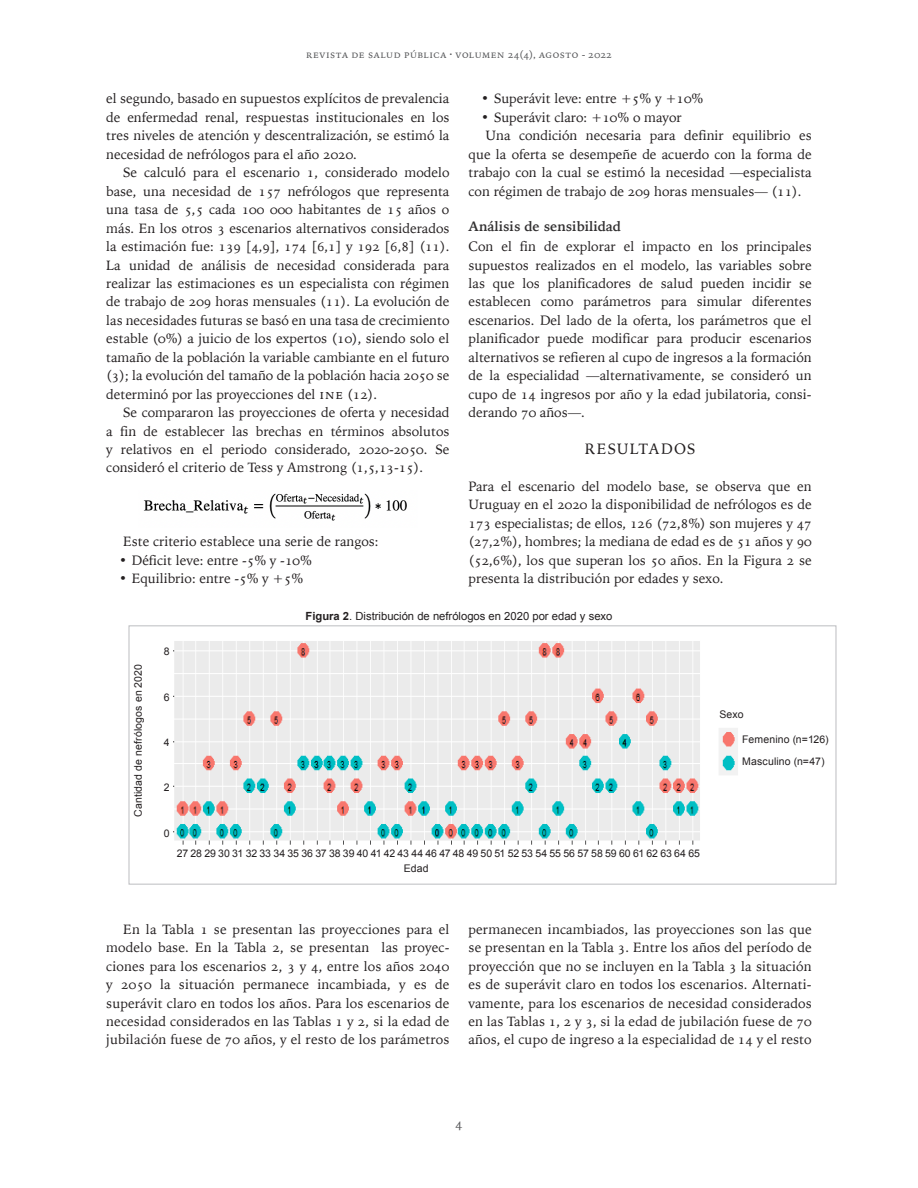
<style>
.page{position:relative;width:918px;height:1188px;background:#fff}
.page>*{position:absolute;margin:0;border:0;box-sizing:border-box;transform-origin:0 0}
.T1{font:15px "Iowan Old Style";letter-spacing:.08em;color:#231f20}
.Cuerpo_de_texto{font:13.5px/18.5px "Iowan Old Style";color:#231f20;text-align:justify}
.Parrafo_primero{font:13.5px/18.5px "Iowan Old Style";color:#231f20;text-align:justify}
.T2{font:700 13.5px "Iowan Old Style";color:#312f30}
.t1{font:13.5px "Iowan Old Style";color:#57585a}
.Info_graficas{font:11.25px "Arial";color:#231f20}
.tex_Tabla{font:10.5px "Arial";letter-spacing:.005em;color:#231f20}
.t2{font:10.5px "Iowan Old Style";letter-spacing:-.005em;color:#57585a}
.s1{font-weight:700}
</style>
<div class="page">
<img style="left:143px;top:493px;width:264px;height:28px">
<img style="left:173px;top:641px;width:565px;height:204px">
<div style="left:129px;top:625px;width:707px;height:260px;border:1px solid #bcbdc0"></div>
<div style="left:715px;top:705px;width:73px;height:17px;background:#fff"></div>
<p class="t2" style="left:306px;top:45px;width:308px">REVISTA DE SALUD PÚBLICA · Volumen 24(4), AGOSTO - 2022</p>
<p class="Cuerpo_de_texto" style="left:481px;top:89px;width:224px">• Superávit leve: entre +5% y +10%</p>
<p class="Cuerpo_de_texto" style="left:481px;top:107px;width:202px">• Superávit claro: +10% o mayor</p>
<p class="Cuerpo_de_texto" style="left:469px;top:126px;width:345px;text-indent:17px">Una condición necesaria para definir equilibrio es que la oferta se desempeñe de acuerdo con la forma de trabajo con la cual se estimó la necesidad —especialista con régimen de trabajo de 209 horas mensuales— (11).</p>
<p class="T2" style="left:469px;top:214px;width:154px">Análisis de sensibilidad</p>
<p class="Parrafo_primero" style="left:469px;top:237px;width:345px">Con el fin de explorar el impacto en los principales supuestos realizados en el modelo, las variables sobre las que los planificadores de salud pueden incidir se establecen como parámetros para simular diferentes escenarios. Del lado de la oferta, los parámetros que el planificador puede modificar para producir escenarios alternativos se refieren al cupo de ingresos a la formación de la especialidad —alternativamente, se consideró un cupo de 14 ingresos por año y la edad jubilatoria, consi&shy;derando 70 años—.</p>
<p class="T1" style="left:585px;top:435px;width:112px">RESULTADOS</p>
<p class="Parrafo_primero" style="left:469px;top:476px;width:345px">Para el escenario del modelo base, se observa que en Uruguay en el 2020 la disponibilidad de nefrólogos es de 173 especialistas; de ellos, 126 (72,8%) son mujeres y 47 (27,2%), hombres; la mediana de edad es de 51 años y 90 (52,6%), los que superan los 50 años. En la Figura 2 se presenta la distribución por edades y sexo.</p>
<p class="Info_graficas" style="left:305px;top:609px;width:309px"><span class="s1">Figura 2</span>. Distribución de nefrólogos en 2020 por edad y sexo</p>
<p class="Parrafo_primero" style="left:106px;top:89px;width:345px">el segundo, basado en supuestos explícitos de prevalencia de enfermedad renal, respuestas institucionales en los tres niveles de atención y descentralización, se estimó la necesidad de nefrólogos para el año 2020.</p>
<p class="Cuerpo_de_texto" style="left:106px;top:163px;width:345px;text-indent:17px">Se calculó para el escenario 1, considerado modelo base, una necesidad de 157 nefrólogos que representa una tasa de 5,5 cada 100 000 habitantes de 15 años o más. En los otros 3 escenarios alternativos considerados la estimación fue: 139 [4,9], 174 [6,1] y 192 [6,8] (11).<br>La unidad de análisis de necesidad considerada para realizar las estimaciones es un especialista con régimen de trabajo de 209 horas mensuales (11). La evolución de las necesidades futuras se basó en una tasa de crecimiento estable (0%) a juicio de los expertos (10), siendo solo el tamaño de la población la variable cambiante en el futuro (3); la evolución del tamaño de la población hacia 2050 se determinó por las proyecciones del INE (12).</p>
<p class="Cuerpo_de_texto" style="left:106px;top:403px;width:345px;text-indent:17px">Se compararon las proyecciones de oferta y necesidad a fin de establecer las brechas en términos absolutos y relativos en el periodo considerado, 2020-2050. Se consideró el criterio de Tess y Amstrong (1,5,13-15).</p>
<p class="Cuerpo_de_texto" style="left:123px;top:532px;width:257px">Este criterio establece una serie de rangos:</p>
<p class="Cuerpo_de_texto" style="left:119px;top:550px;width:194px">• Déficit leve: entre -5% y -10%</p>
<p class="Cuerpo_de_texto" style="left:119px;top:569px;width:186px">• Equilibrio: entre -5% y +5%</p>
<p class="tex_Tabla" style="left:131px;top:817px;width:155px;rotate:-90deg">Cantidad de nefrólogos en 2020</p>
<p class="tex_Tabla" style="left:164px;top:644px;width:7px">8</p>
<p class="tex_Tabla" style="left:164px;top:690px;width:7px">6</p>
<p class="tex_Tabla" style="left:164px;top:736px;width:7px">4</p>
<p class="tex_Tabla" style="left:164px;top:781px;width:7px">2</p>
<p class="tex_Tabla" style="left:164px;top:826px;width:7px">0</p>
<p class="tex_Tabla" style="left:177px;top:847px;width:525px">27 28 29 30 31 32 33 34 35 36 37 38 39 40 41 42 43 44 46 47 48 49 50 51 52 53 54 55 56 57 58 59 60 61 62 63 64 65</p>
<p class="tex_Tabla" style="left:404px;top:862px;width:26px">Edad</p>
<p class="tex_Tabla" style="left:719px;top:707px;width:26px">Sexo</p>
<p class="tex_Tabla" style="left:742px;top:733px;width:88px">Femenino (n=126)</p>
<p class="tex_Tabla" style="left:742px;top:755px;width:84px">Masculino (n=47)</p>
<p class="Cuerpo_de_texto" style="left:106px;top:919px;width:345px;text-indent:17px">En la Tabla 1 se presentan las proyecciones para el modelo base. En la Tabla 2, se presentan las proyec&shy;ciones para los escenarios 2, 3 y 4, entre los años 2040 y 2050 la situación permanece incambiada, y es de superávit claro en todos los años. Para los escenarios de necesidad considerados en las Tablas 1 y 2, si la edad de jubilación fuese de 70 años, y el resto de los parámetros</p>
<p class="Cuerpo_de_texto" style="left:469px;top:919px;width:345px">permanecen incambiados, las proyecciones son las que se presentan en la Tabla 3. Entre los años del período de proyección que no se incluyen en la Tabla 3 la situación es de superávit claro en todos los escenarios. Alternati&shy;vamente, para los escenarios de necesidad considerados en las Tablas 1, 2 y 3, si la edad de jubilación fuese de 70 años, el cupo de ingreso a la especialidad de 14 y el resto</p>
<p class="t1" style="left:455px;top:1111px;width:9px">4</p>
</div>
